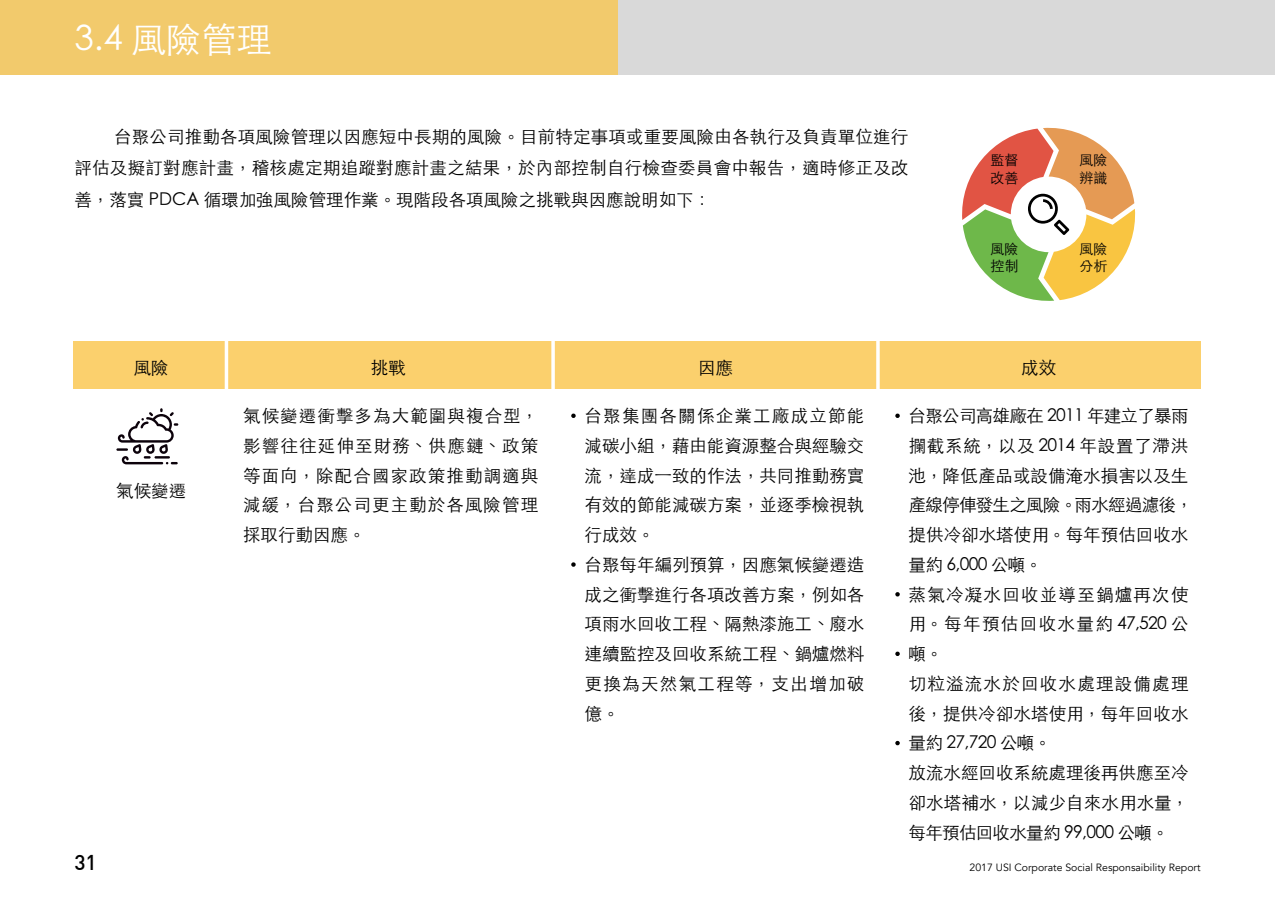
<style>
.page{position:relative;width:1275px;height:903px;background:#fff}
.page>*{position:absolute;margin:0;border:0;box-sizing:border-box;transform-origin:0 0}
.t1{font:300 35px "ST Heiti TC";color:#fff}
.t2{font:500 21px "DIN";color:#000}
.t3{font:300 17.5px/29.8px "ST Heiti TC";color:#000;text-align:justify}
.t4{font:300 17.5px "ST Heiti TC";letter-spacing:-.04em;color:#000}
.t5{font:300 17.5px "ST Heiti TC";letter-spacing:.07em;color:#000}
.t6{font:300 17.5px "ST Heiti TC";letter-spacing:.08em;color:#000}
.t7{font:300 17.5px "ST Heiti TC";letter-spacing:.045em;color:#000}
.t8{font:300 17.5px "ST Heiti TC";letter-spacing:.075em;color:#000}
.t9{font:300 14px/17.5px "ST Heiti TC";color:#000}
.t10{font:10.5px "Avenir";color:#000}
.s1{font-family:"Adobe Song Std"}
</style>
<div class="page">
<div style="left:0;top:0;width:1275px;height:74px;background:#d9d9d9"></div>
<div style="left:0;top:0;width:618px;height:74px;background:#f2ca6c"></div>
<div style="left:74px;top:341px;width:1127px;height:48px;background:#fbd06d"></div>
<hr style="left:551px;top:334px;width:4px;height:513px;background:#fff">
<hr style="left:876px;top:334px;width:4px;height:513px;background:#fff">
<hr style="left:225px;top:334px;width:3px;height:513px;background:#fff">
<svg style="left:571px;top:414px;width:5px;height:4px"></svg>
<svg style="left:571px;top:562px;width:5px;height:5px"></svg>
<svg style="left:895px;top:414px;width:5px;height:4px"></svg>
<svg style="left:895px;top:592px;width:5px;height:4px"></svg>
<svg style="left:895px;top:652px;width:5px;height:4px"></svg>
<svg style="left:895px;top:741px;width:5px;height:4px"></svg>
<svg style="left:116px;top:408px;width:62px;height:56px"></svg>
<svg style="left:962px;top:127px;width:174px;height:174px"></svg>
<h1 class="t1" style="left:74px;top:10px;width:199px">3.4 風險管理</h1>
<p class="t3" style="left:74px;top:119px;width:836px;line-height:31.5px;text-indent:40px">台聚公司推動各項風險管理以因應短中長期的風險。目前特定事項或重要風險由各執行及負責單位進行評估及擬訂對應計畫，稽核處定期追蹤對應計畫之結果，於內部控制自行檢查委員會中報告，適時修正及改善，落實 PDCA 循環加強風險管理作業。現階段各項風險之挑戰與因應說明如下：</p>
<p class="t9" style="left:990px;top:150px;width:29px">監督改善</p>
<p class="t9" style="left:990px;top:238px;width:29px">風險控制</p>
<p class="t9" style="left:1079px;top:150px;width:29px">風險辨識</p>
<p class="t9" style="left:1079px;top:238px;width:29px">風險分析</p>
<p class="t3" style="left:134px;top:350px;width:36px">風險</p>
<p class="t3" style="left:371px;top:350px;width:36px">挑戰</p>
<p class="t3" style="left:698px;top:350px;width:36px">因應</p>
<p class="t3" style="left:1021px;top:350px;width:36px">成效</p>
<p class="t3" style="left:116px;top:474px;width:71px">氣候變遷</p>
<p class="t3" style="left:243px;top:399px;width:297px">氣候變遷衝擊多為大範圍與複合型，影響往往延伸至財務、供應鏈、政策等面向，除配合國家政策推動調適與減緩，台聚公司更主動於各風險管理採取行動因應。</p>
<p class="t5" style="left:565px;top:400px;width:301px"><span class="s1">・</span>台聚集團各關係企業工廠成立節能</p>
<p class="t3" style="left:584px;top:429px;width:281px">減碳小組，藉由能資源整合與經驗交</p>
<p class="t3" style="left:584px;top:458px;width:281px">流，達成一致的作法，共同推動務實</p>
<p class="t3" style="left:584px;top:488px;width:281px">有效的節能減碳方案，並逐季檢視執</p>
<p class="t3" style="left:584px;top:518px;width:71px">行成效。</p>
<p class="t3" style="left:565px;top:548px;width:301px"><span class="s1">・</span>台聚每年編列預算，因應氣候變遷造</p>
<p class="t3" style="left:584px;top:577px;width:281px">成之衝擊進行各項改善方案，例如各</p>
<p class="t3" style="left:584px;top:607px;width:281px">項雨水回收工程、隔熱漆施工、廢水</p>
<p class="t3" style="left:584px;top:637px;width:281px">連續監控及回收系統工程、鍋爐燃料</p>
<p class="t8" style="left:584px;top:668px;width:281px">更換為天然氣工程等，支出增加破</p>
<p class="t3" style="left:584px;top:696px;width:36px">億。</p>
<p class="t4" style="left:889px;top:400px;width:301px"><span class="s1">・</span>台聚公司高雄廠在 2011 年建立了暴雨</p>
<p class="t7" style="left:909px;top:430px;width:281px">攔截系統，以及 2014 年設置了滯洪</p>
<p class="t3" style="left:909px;top:458px;width:281px">池，降低產品或設備淹水損害以及生</p>
<p class="t4" style="left:909px;top:490px;width:286px">產線停俥發生之風險。雨水經過濾後，</p>
<p class="t3" style="left:909px;top:518px;width:281px">提供冷卻水塔使用。每年預估回收水</p>
<p class="t3" style="left:909px;top:548px;width:135px">量約 6,000 公噸。</p>
<p class="t5" style="left:889px;top:579px;width:301px"><span class="s1">・</span>蒸氣冷凝水回收並導至鍋爐再次使</p>
<p class="t6" style="left:909px;top:609px;width:281px">用。每年預估回收水量約 47,520 公</p>
<p class="t3" style="left:889px;top:637px;width:56px"><span class="s1">・</span>噸。</p>
<p class="t5" style="left:909px;top:668px;width:281px">切粒溢流水於回收水處理設備處理</p>
<p class="t3" style="left:909px;top:696px;width:281px">後，提供冷卻水塔使用，每年回收水</p>
<p class="t3" style="left:889px;top:726px;width:164px"><span class="s1">・</span>量約 27,720 公噸。</p>
<p class="t3" style="left:909px;top:756px;width:281px">放流水經回收系統處理後再供應至冷</p>
<p class="t3" style="left:909px;top:786px;width:281px">卻水塔補水，以減少自來水用水量，</p>
<p class="t4" style="left:909px;top:817px;width:262px">每年預估回收水量約 99,000 公噸。</p>
<p class="t2" style="left:74px;top:849px;width:24px">31</p>
<p class="t10" style="left:969px;top:861px;width:233px">2017 USI Corporate Social Responsaibility Report</p>
</div>
